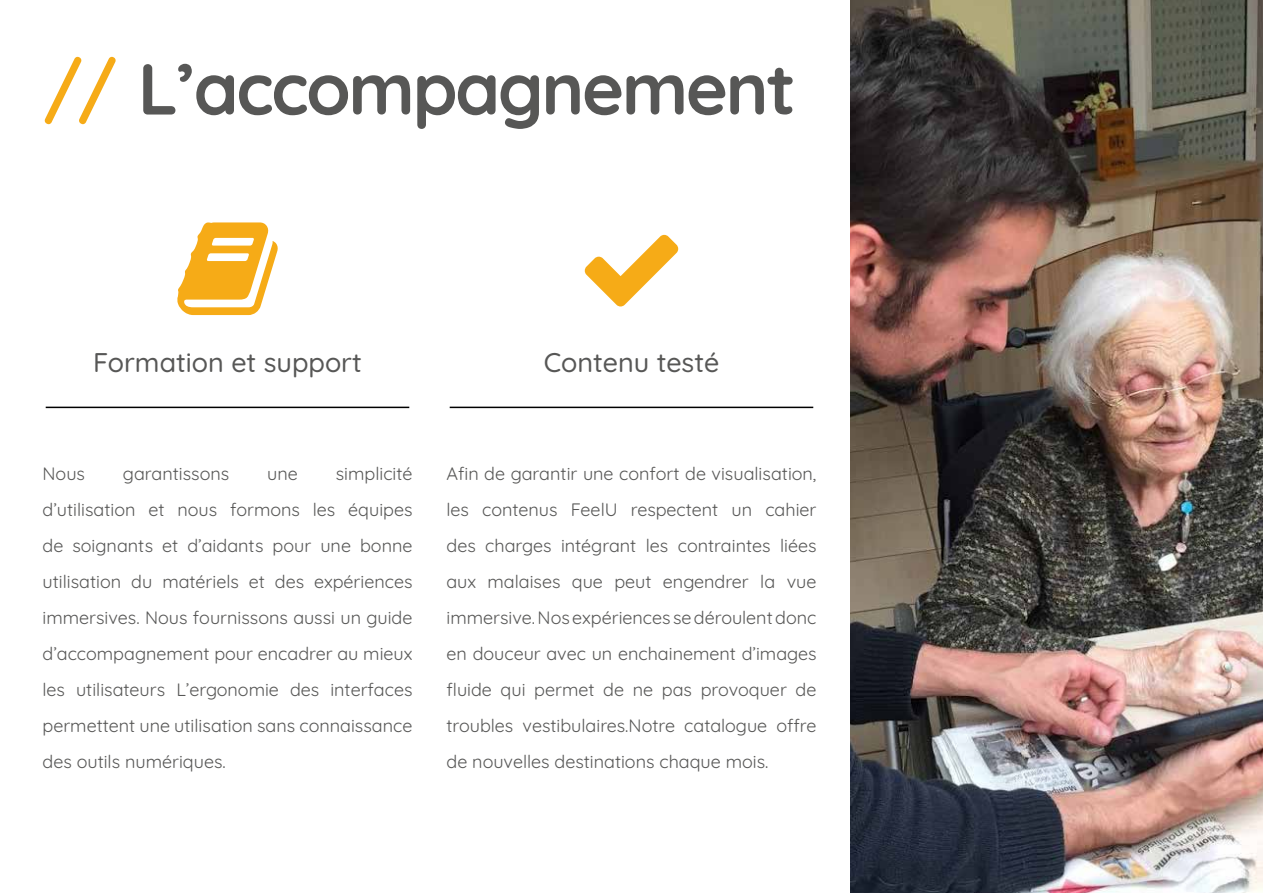
<style>
.page{position:relative;width:1263px;height:893px;background:#fff}
.page>*{position:absolute;margin:0;border:0;box-sizing:border-box;transform-origin:0 0}
.t1{font:700 72px "Quicksand";letter-spacing:-.03em;color:#575756}
.t2{font:500 27px "Quicksand";color:#575756}
.t3{font:18px/36px "Quicksand";color:#575756;text-align:justify}
.s1{color:#f6ab17}
</style>
<div class="page">
<hr style="left:46px;top:407px;width:363px;height:1px;background:#000">
<hr style="left:450px;top:407px;width:363px;height:1px;background:#000">
<img style="left:850px;top:0;width:413px;height:893px">
<h1 class="t1" style="left:43px;top:33px;width:755px"><span class="s1">//</span> L’accompagnement</h1>
<h2 class="t2" style="left:93px;top:342px;width:270px">Formation et support</h2>
<h2 class="t2" style="left:544px;top:342px;width:177px">Contenu testé</h2>
<p class="t3" style="left:43px;top:454px;width:371px;text-indent:293px">simplicité d’utilisation et nous formons les équipes de soignants et d’aidants pour une bonne utilisation du matériels et des expériences immersives. Nous fournissons aussi un guide d’accompagnement pour encadrer au mieux les utilisateurs L’ergonomie des interfaces permettent une utilisation sans connaissance des outils numériques.</p>
<p class="t3" style="left:43px;top:454px;width:44px">Nous</p>
<p class="t3" style="left:123px;top:454px;width:108px">garantissons</p>
<p class="t3" style="left:267px;top:454px;width:32px">une</p>
<p class="t3" style="left:446px;top:454px;width:371px">Afin de garantir une confort de visualisation, les contenus FeelU respectent un cahier des charges intégrant les contraintes liées aux malaises que peut engendrer la vue immersive. Nos expériences se déroulent donc en douceur avec un enchainement d’images fluide qui permet de ne pas provoquer de troubles vestibulaires.Notre catalogue offre de nouvelles destinations chaque mois.</p>
</div>
